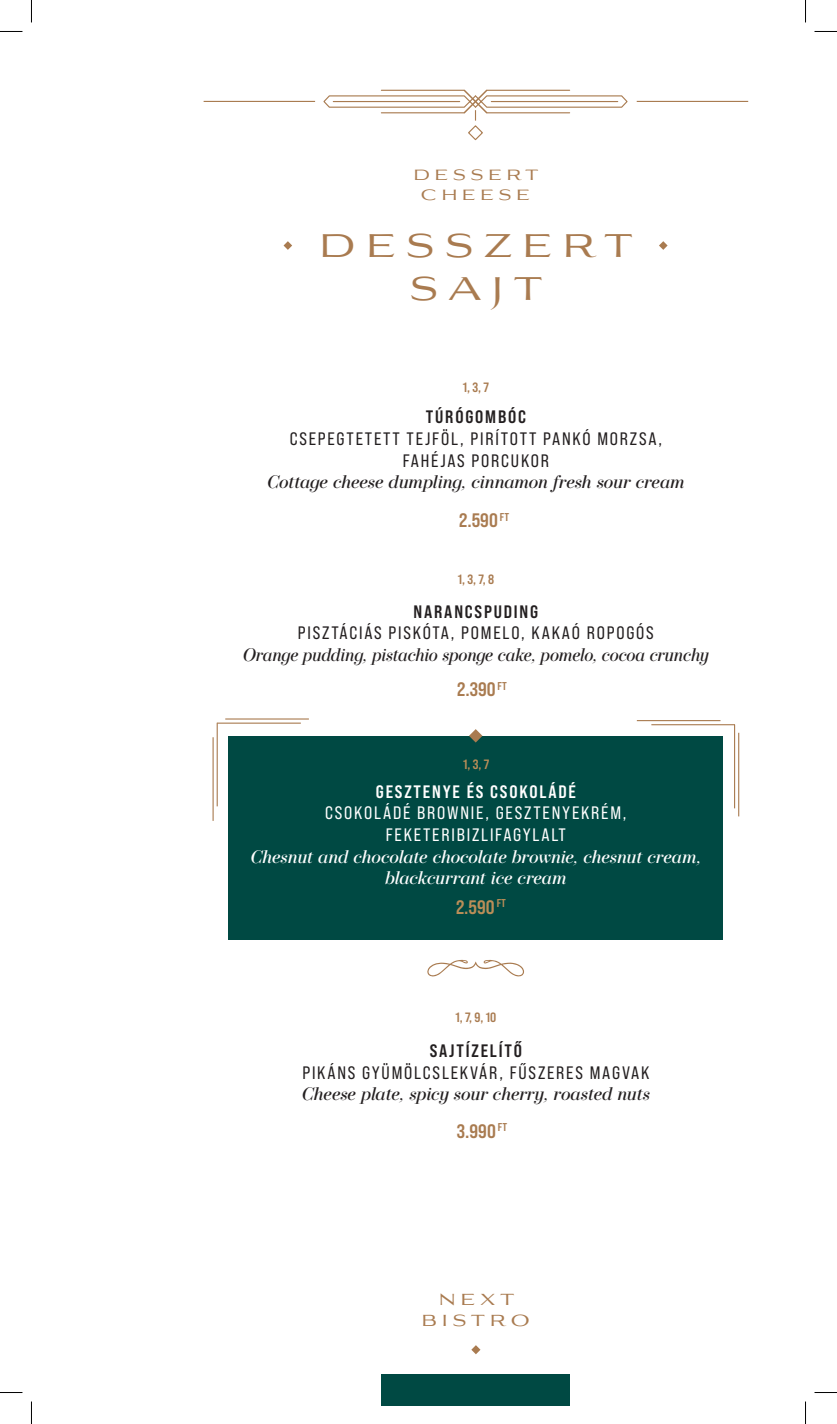
<style>
.page{position:relative;width:837px;height:1424px;background:#fff}
.page>*{position:absolute;margin:0;border:0;box-sizing:border-box;transform-origin:0 0}
.t1{font:36.3px/43.5px "Aviano Flare";letter-spacing:.3em;color:#a97b50;text-align:center}
.t2{font:19.5px "Bebas Neue Pro Sm E Bd";color:#a97b50}
.t3{font:19.5px "Bebas Neue Pro Sm E Bd";color:#bb8e58}
.t4{font:18px/21.6px "Bebas Neue Pro Sm E Rg";letter-spacing:.1em;color:#231f20;text-align:center}
.t5{font:italic 500 18px "Operetta 12";letter-spacing:-.005em;color:#231f20}
.t6{font:italic 500 18px/21.6px "Operetta 12";color:#fff;text-align:center}
.t7{font:italic 500 18px "Operetta 12";letter-spacing:-.005em;color:#231f20;scale:.95 1}
.t8{font:18px/21.6px "Bebas Neue Pro Sm E Rg";letter-spacing:.1em;color:#fff;text-align:center}
.t9{font:18px "Bebas Neue Pro Sm E Bd";letter-spacing:.1em;color:#231f20}
.t10{font:18px "Bebas Neue Pro Sm E Bd";letter-spacing:.1em;color:#fff}
.t11{font:17.7px/21.3px "Aviano Flare";letter-spacing:.3em;color:#a97b50;text-align:center}
.t12{font:16.5px/19.8px "Aviano Flare";letter-spacing:.3em;color:#a97b50;text-align:center}
.t13{font:13.5px "Bebas Neue Pro Sm E Bd";color:#a97b50}
.t14{font:13.5px "Bebas Neue Pro Sm E Bd";color:#bb8e58}
</style>
<div class="page">
<div style="left:229px;top:736px;width:494px;height:203px;background:#004943"></div>
<svg style="left:469px;top:729px;width:13px;height:13px"></svg>
<hr style="left:225px;top:718px;width:84px;height:1px;background:#a97b50">
<hr style="left:212px;top:737px;width:2px;height:84px;background:#a97b50">
<hr style="left:217px;top:722px;width:84px;height:1px;background:#a97b50">
<hr style="left:217px;top:723px;width:1px;height:83px;background:#a97b50">
<hr style="left:738px;top:733px;width:1px;height:83px;background:#a97b50">
<hr style="left:637px;top:720px;width:83px;height:1px;background:#a97b50">
<hr style="left:734px;top:725px;width:1px;height:83px;background:#a97b50">
<hr style="left:651px;top:724px;width:84px;height:1px;background:#a97b50">
<svg style="left:427px;top:959px;width:97px;height:17px"></svg>
<hr style="left:204px;top:101px;width:111px;height:1px;background:#a97b50">
<hr style="left:637px;top:101px;width:111px;height:1px;background:#a97b50">
<svg style="left:323px;top:89px;width:305px;height:52px"></svg>
<div style="left:382px;top:1374px;width:188px;height:31px;background:#004943"></div>
<svg style="left:471px;top:1345px;width:9px;height:9px"></svg>
<svg style="left:659px;top:241px;width:8px;height:9px"></svg>
<svg style="left:283px;top:241px;width:9px;height:9px"></svg>
<svg style="left:0;top:31px;width:22px;height:1px"></svg>
<svg style="left:814px;top:31px;width:23px;height:1px"></svg>
<svg style="left:0;top:1392px;width:22px;height:1px"></svg>
<svg style="left:814px;top:1392px;width:23px;height:1px"></svg>
<svg style="left:31px;top:0;width:1px;height:22px"></svg>
<svg style="left:31px;top:1401px;width:1px;height:23px"></svg>
<svg style="left:805px;top:0;width:1px;height:22px"></svg>
<svg style="left:805px;top:1401px;width:1px;height:23px"></svg>
<p class="t12" style="left:414px;top:164px;width:126px">DESSERT<br>CHEESE</p>
<h1 class="t1" style="left:320px;top:222px;width:314px">DESSZERT<br>SAJT</h1>
<p class="t13" style="left:463px;top:379px;width:28px">1, 3, 7</p>
<p class="t9" style="left:426px;top:406px;width:102px">TÚRÓGOMBÓC</p>
<p class="t4" style="left:290px;top:427px;width:374px">CSEPEGTETETT TEJFÖL, PIRÍTOTT PANKÓ MORZSA,<br>FAHÉJAS PORCUKOR</p>
<p class="t5" style="left:267px;top:471px;width:419px">Cottage cheese dumpling, cinnamon fresh sour cream</p>
<p class="t2" style="left:459px;top:509px;width:52px">2.590 <sup>FT</sup></p>
<p class="t13" style="left:458px;top:571px;width:38px">1, 3, 7, 8</p>
<p class="t9" style="left:413px;top:601px;width:126px">NARANCSPUDING</p>
<p class="t4" style="left:298px;top:622px;width:357px">PISZTÁCIÁS PISKÓTA, POMELO, KAKAÓ ROPOGÓS</p>
<p class="t7" style="left:243px;top:644px;width:492px">Orange pudding, pistachio sponge cake, pomelo, cocoa crunchy</p>
<p class="t2" style="left:457px;top:678px;width:51px">2.390 <sup>FT</sup></p>
<p class="t14" style="left:463px;top:756px;width:28px">1, 3, 7</p>
<p class="t10" style="left:376px;top:781px;width:202px">GESZTENYE ÉS CSOKOLÁDÉ</p>
<p class="t8" style="left:325px;top:802px;width:303px">CSOKOLÁDÉ BROWNIE, GESZTENYEKRÉM,<br>FEKETERIBIZLIFAGYLALT</p>
<p class="t6" style="left:250px;top:845px;width:452px">Chesnut and chocolate chocolate brownie, chesnut cream, blackcurrant ice cream</p>
<p class="t3" style="left:456px;top:895px;width:52px">2.590 <sup>FT</sup></p>
<p class="t13" style="left:455px;top:1009px;width:43px">1, 7, 9, 10</p>
<p class="t9" style="left:430px;top:1040px;width:94px">SAJTÍZELÍTŐ</p>
<p class="t4" style="left:302px;top:1061px;width:349px">PIKÁNS GYÜMÖLCSLEKVÁR, FŰSZERES MAGVAK</p>
<p class="t5" style="left:302px;top:1083px;width:350px">Cheese plate, spicy sour cherry, roasted nuts</p>
<p class="t2" style="left:457px;top:1119px;width:52px">3.990 <sup>FT</sup></p>
<p class="t11" style="left:422px;top:1288px;width:109px">NEXT<br>BISTRO</p>
</div>
